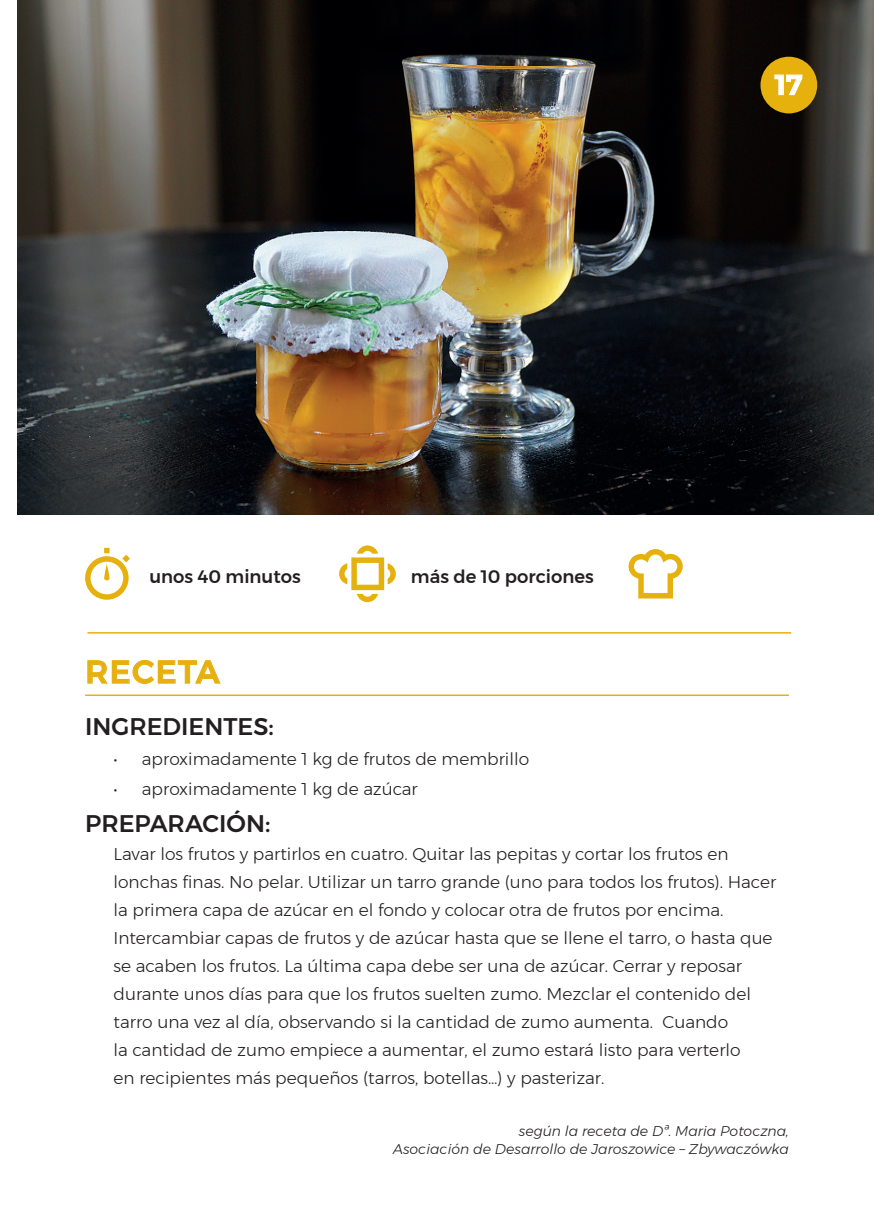
<style>
.page{position:relative;width:874px;height:1225px;background:#fff}
.page>*{position:absolute;margin:0;border:0;box-sizing:border-box;transform-origin:0 0}
.t1{font:500 32px "Montserrat";letter-spacing:.04em;color:#e6b00d}
.t2{font:600 28px "Montserrat";color:#fff}
.t3{font:500 24px "Montserrat";color:#231f20}
.t4{font:500 18px "Montserrat";color:#231f20}
.t5{font:300 17px/28px "Montserrat";color:#231f20}
.t6{font:italic 300 14px/18px "Montserrat";color:#231f20;text-align:right}
</style>
<div class="page">
<hr style="left:85px;top:694px;width:703px;height:2px;background:#e6b00d">
<svg style="left:87px;top:660px;width:134px;height:24px"></svg>
<img style="left:17px;top:0;width:856px;height:514px">
<svg style="left:85px;top:548px;width:45px;height:52px"></svg>
<svg style="left:339px;top:545px;width:56px;height:57px"></svg>
<svg style="left:628px;top:549px;width:54px;height:49px"></svg>
<hr style="left:87px;top:632px;width:703px;height:1px;background:#e6b00d">
<div style="left:760px;top:57px;width:56px;height:56px;background:#e6b00d;border-radius:50%"></div>
<svg style="left:774px;top:74px;width:28px;height:22px"></svg>
<h2 class="t2" style="left:774px;top:63px;width:29px">17</h2>
<p class="t4" style="left:149px;top:562px;width:153px">unos 40 minutos</p>
<p class="t4" style="left:411px;top:562px;width:184px">más de 10 porciones</p>
<h1 class="t1" style="left:85px;top:647px;width:136px">RECETA</h1>
<h3 class="t3" style="left:85px;top:708px;width:190px">INGREDIENTES:</h3>
<p class="t5" style="left:113px;top:744px;width:417px">• aproximadamente 1 kg de frutos de membrillo</p>
<p class="t5" style="left:113px;top:774px;width:306px">• aproximadamente 1 kg de azúcar</p>
<h3 class="t3" style="left:85px;top:804px;width:187px">PREPARACIÓN:</h3>
<p class="t5" style="left:113px;top:839px;width:664px">Lavar los frutos y partirlos en cuatro. Quitar las pepitas y cortar los frutos en lonchas finas. No pelar. Utilizar un tarro grande (uno para todos los frutos). Hacer la primera capa de azúcar en el fondo y colocar otra de frutos por encima.<br>Intercambiar capas de frutos y de azúcar hasta que se llene el tarro, o hasta que se acaben los frutos. La última capa debe ser una de azúcar. Cerrar y reposar durante unos días para que los frutos suelten zumo. Mezclar el contenido del tarro una vez al día, observando si la cantidad de zumo aumenta. Cuando<br>la cantidad de zumo empiece a aumentar, el zumo estará listo para verterlo<br>en recipientes más pequeños (tarros, botellas…) y pasterizar.</p>
<p class="t6" style="left:393px;top:1121px;width:397px">según la receta de Dª. Maria Potoczna,<br>Asociación de Desarrollo de Jaroszowice – Zbywaczówka</p>
</div>
